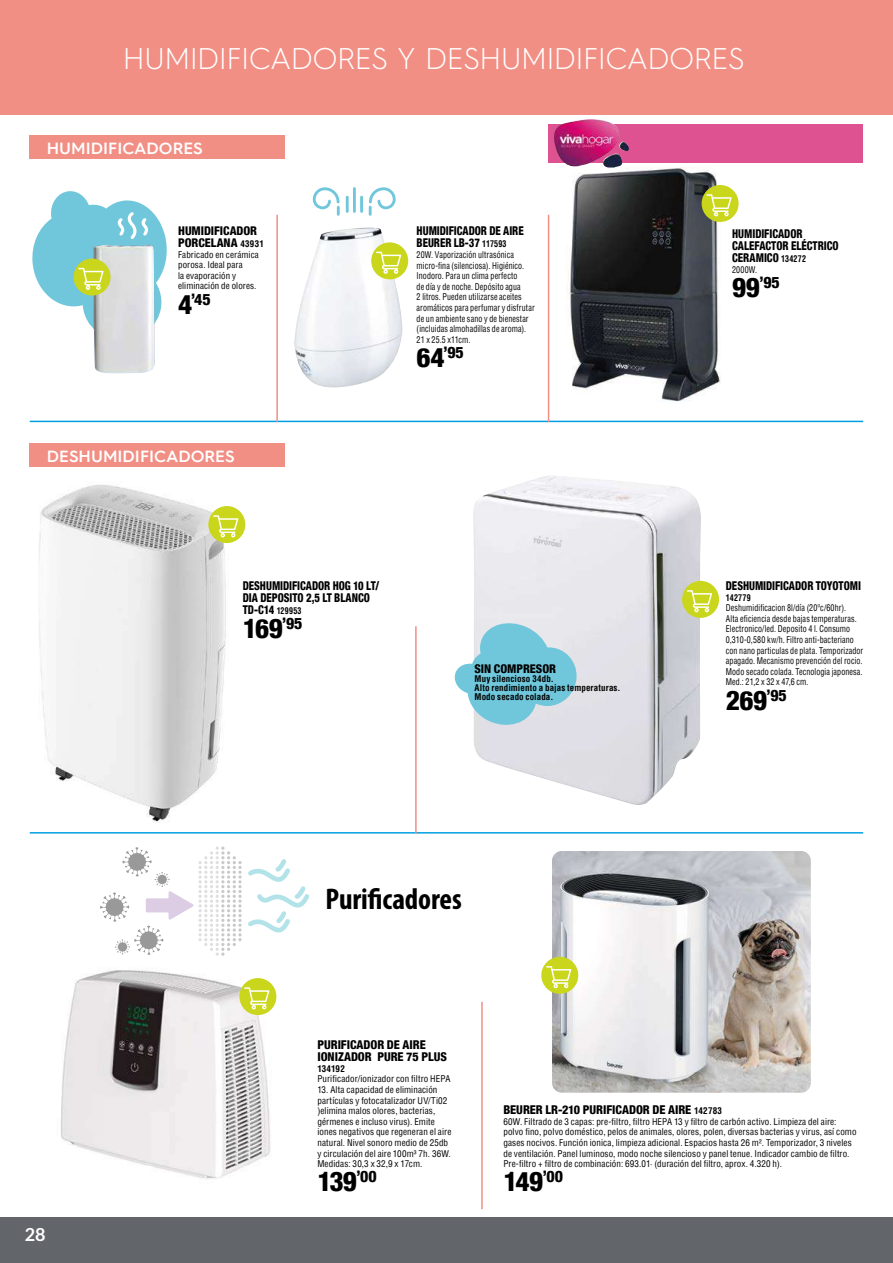
<style>
.page{position:relative;width:893px;height:1263px;background:#fff}
.page>*{position:absolute;margin:0;border:0;box-sizing:border-box;transform-origin:0 0}
.t1{font:300 30px "Hurme Geometric Sans 4";color:#fff}
.t2{font:700 condensed 30px "Myriad Pro";letter-spacing:-.005em;color:#000}
.t3{font:800 condensed 27.3px "Helvetica 87";letter-spacing:-.025em;color:#000}
.t4{font:700 18px "Lato";color:#fff}
.t5{font:600 16.5px "Hurme Geometric Sans 4";color:#fff}
.t6{font:800 condensed 15.9px "Helvetica 87";color:#000}
.t7{font:800 condensed 12.15px/12.1px "Helvetica 87";letter-spacing:-.005em;color:#000;scale:.88 1}
.t8{font:800 condensed 12.15px/12.1px "Helvetica 87";letter-spacing:-.005em;color:#000}
.t9{font:800 condensed 12px/12.1px "Helvetica 87";letter-spacing:-.005em;color:#000}
.t10{font:condensed 9.15px/10.6px "Helvetica";letter-spacing:.01em;color:#000}
.t11{font:condensed 9.15px/10.6px "Helvetica";letter-spacing:.01em;color:#000;scale:.88 1}
.t12{font:700 condensed 9.15px "Helvetica";letter-spacing:.025em;color:#000;scale:.88 1}
.t13{font:700 condensed 9.15px "Helvetica";letter-spacing:.025em;color:#000}
.t14{font:condensed 9px/10.5px "Helvetica";letter-spacing:.01em;color:#000}
.t15{font:700 condensed 9px/9px "Helvetica";letter-spacing:.01em;color:#000}
.s1{font-family:"Helvetica";font-weight:700;font-size:9px}
.s2{font-size:27.3px}
.s3{font-family:"Helvetica";font-weight:700;font-size:9.15px}
</style>
<div class="page">
<div style="left:0;top:1217px;width:893px;height:46px;background:#62656a"></div>
<div style="left:0;top:0;width:893px;height:115px;background:#f28f85"></div>
<img style="left:94px;top:342px;width:61px;height:32px">
<img style="left:294px;top:228px;width:108px;height:160px">
<svg style="left:312px;top:187px;width:84px;height:29px"></svg>
<img style="left:473px;top:476px;width:228px;height:329px">
<svg style="left:454px;top:619px;width:127px;height:110px;background:#a3d5e3"></svg>
<img style="left:61px;top:970px;width:216px;height:209px">
<img style="left:552px;top:851px;width:259px;height:242px">
<svg style="left:100px;top:846px;width:209px;height:110px"></svg>
<hr style="left:30px;top:832px;width:833px;height:1px;background:#009fe3">
<hr style="left:30px;top:421px;width:833px;height:1px;background:#009fe3">
<img style="left:39px;top:484px;width:187px;height:339px">
<img style="left:566px;top:168px;width:154px;height:234px">
<div style="left:30px;top:135px;width:255px;height:23px;background:#f28f85"></div>
<div style="left:30px;top:443px;width:255px;height:23px;background:#f28f85"></div>
<div style="left:549px;top:124px;width:314px;height:39px;background:#df5292"></div>
<img style="left:554px;top:119px;width:75px;height:49px">
<hr style="left:548px;top:215px;width:1px;height:207px;background:#f28f85">
<hr style="left:276px;top:215px;width:2px;height:207px;background:#f28f85">
<hr style="left:415px;top:626px;width:2px;height:207px;background:#f28f85">
<hr style="left:481px;top:1002px;width:2px;height:207px;background:#f28f85">
<div style="left:371px;top:242px;width:37px;height:37px;background:#c9d61c;border-radius:50%"></div>
<svg style="left:376px;top:252px;width:25px;height:22px"></svg>
<svg style="left:32px;top:191px;width:135px;height:151px"></svg>
<div style="left:702px;top:185px;width:37px;height:37px;background:#c9d61c;border-radius:50%"></div>
<svg style="left:706px;top:194px;width:26px;height:22px"></svg>
<div style="left:239px;top:978px;width:37px;height:37px;background:#c9d61c;border-radius:50%"></div>
<svg style="left:244px;top:987px;width:25px;height:22px"></svg>
<div style="left:541px;top:957px;width:37px;height:37px;background:#c9d61c;border-radius:50%"></div>
<svg style="left:546px;top:966px;width:25px;height:22px"></svg>
<div style="left:208px;top:506px;width:37px;height:37px;background:#c9d61c;border-radius:50%"></div>
<svg style="left:213px;top:515px;width:25px;height:22px"></svg>
<div style="left:682px;top:581px;width:37px;height:37px;background:#c9d61c;border-radius:50%"></div>
<svg style="left:687px;top:590px;width:25px;height:22px"></svg>
<h1 class="t1" style="left:123px;top:38px;width:623px">HUMIDIFICADORES Y DESHUMIDIFICADORES</h1>
<h3 class="t5" style="left:47px;top:136px;width:158px">HUMIDIFICADORES</h3>
<h3 class="t9" style="left:178px;top:225px;width:87px">HUMIDIFICADOR<br>PORCELANA <span class="s1">43931</span></h3>
<p class="t14" style="left:178px;top:249px;width:82px">Fabricado en cerámica porosa. Ideal para<br>la evaporación y eliminación de olores.</p>
<h3 class="t6" style="left:178px;top:289px;width:34px"><span class="s2">4</span>’45</h3>
<h3 class="t5" style="left:47px;top:444px;width:190px">DESHUMIDIFICADORES</h3>
<h3 class="t7" style="left:417px;top:225px;width:123px">HUMIDIFICADOR DE AIRE<br>BEURER LB-37 <span class="s3">117593</span></h3>
<p class="t11" style="left:417px;top:249px;width:136px">20W. Vaporización ultrasónica micro-fina (silenciosa). Higiénico.<br>Inodoro. Para un clima perfecto<br>de día y de noche. Depósito agua<br>2 litros. Pueden utilizarse aceites aromáticos para perfumar y disfrutar de un ambiente sano y de bienestar (incluidas almohadillas de aroma).<br>21 x 25.5 x11cm.</p>
<h3 class="t6" style="left:417px;top:343px;width:49px"><span class="s2">64</span>’95</h3>
<h3 class="t7" style="left:243px;top:579px;width:156px">DESHUMIDIFICADOR HOG 10 LT/<br>DIA DEPOSITO 2,5 LT BLANCO<br>TD-C14 <span class="s3">129953</span></h3>
<h2 class="t3" style="left:243px;top:612px;width:61px">169<sup>’95</sup></h2>
<h3 class="t9" style="left:475px;top:662px;width:83px">SIN COMPRESOR</h3>
<p class="t15" style="left:475px;top:674px;width:148px">Muy silencioso 34db.<br>Alto rendimiento a bajas temperaturas.<br>Modo secado colada.</p>
<h1 class="t2" style="left:326px;top:880px;width:138px">Purificadores</h1>
<h3 class="t7" style="left:732px;top:227px;width:122px">HUMIDIFICADOR<br>CALEFACTOR ELÉCTRICO<br>CERAMICO <span class="s3">134272</span></h3>
<p class="t11" style="left:732px;top:264px;width:30px">2000W.</p>
<h3 class="t6" style="left:732px;top:272px;width:49px"><span class="s2">99</span>’95</h3>
<h3 class="t7" style="left:726px;top:579px;width:155px">DESHUMIDIFICADOR TOYOTOMI</h3>
<p class="t12" style="left:726px;top:591px;width:30px">142779</p>
<p class="t11" style="left:726px;top:602px;width:158px">Deshumidificacion 8l/día (20ºc/60hr).<br>Alta eficiencia desde bajas temperaturas.<br>Electronico/led. Deposito 4 l. Consumo 0,310-0,580 kw/h. Filtro anti-bacteriano con nano particulas de plata. Temporizador apagado. Mecanismo prevención del rocio.<br>Modo secado colada. Tecnologia japonesa.<br>Med.: 21,2 x 32 x 47,6 cm.</p>
<h2 class="t3" style="left:726px;top:683px;width:63px">269<sup>’95</sup></h2>
<h3 class="t4" style="left:25px;top:1224px;width:22px">28</h3>
<h3 class="t8" style="left:317px;top:1038px;width:131px">PURIFICADOR DE AIRE<br>IONIZADOR PURE 75 PLUS</h3>
<p class="t13" style="left:317px;top:1062px;width:29px">134192</p>
<p class="t10" style="left:317px;top:1073px;width:135px">Purificador/ionizador con filtro HEPA</p>
<p class="t10" style="left:317px;top:1084px;width:135px">13. Alta capacidad de eliminación partículas y fotocatalizador UV/Ti02 )elimina malos olores, bacterias, gérmenes e incluso virus). Emite iones negativos que regeneran el aire natural. Nivel sonoro medio de 25db y circulación del aire 100m³ 7h. 36W.<br>Medidas: 30,3 x 32,9 x 17cm.</p>
<h2 class="t3" style="left:317px;top:1165px;width:61px">139<sup>’00</sup></h2>
<h3 class="t8" style="left:503px;top:1103px;width:220px">BEURER LR-210 PURIFICADOR DE AIRE <span class="s3">142783</span></h3>
<p class="t10" style="left:503px;top:1116px;width:355px">60W. Filtrado de 3 capas: pre-filtro, filtro HEPA 13 y filtro de carbón activo. Limpieza del aire: polvo fino, polvo doméstico, pelos de animales, olores, polen, diversas bacterias y virus, así como gases nocivos. Función ionica, limpieza adicional. Espacios hasta 26 m². Temporizador, 3 niveles de ventilación. Panel luminoso, modo noche silencioso y panel tenue. Indicador cambio de filtro.<br>Pre-filtro + filtro de combinación: 693.01· (duración del filtro, aprox. 4.320 h).</p>
<h2 class="t3" style="left:503px;top:1165px;width:61px">149<sup>’00</sup></h2>
</div>
